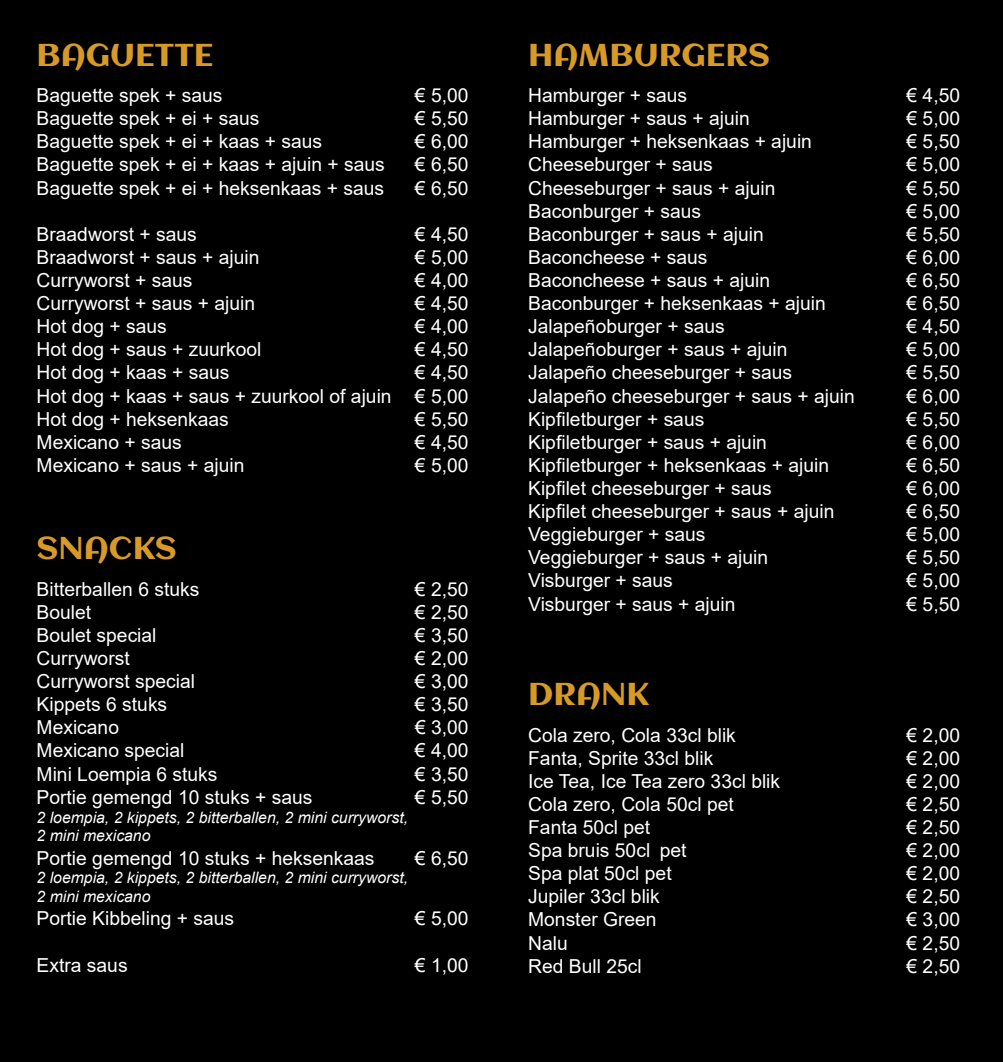
<style>
.page{position:relative;width:1003px;height:1062px;background:#fff}
.page>*{position:absolute;margin:0;border:0;box-sizing:border-box;transform-origin:0 0}
.t1{font:31.5px "Aclonica";color:#d79a27}
.t2{font:19.25px/23.1px "Arial";color:#fff;text-align:justify}
.t3{font:italic 15.75px/18.9px "Arial";color:#fff}
</style>
<div class="page">
<div style="left:0;top:0;width:501px;height:1062px;background:#000001"></div>
<div style="left:501px;top:0;width:501px;height:1062px;background:#000001"></div>
<h1 class="t1" style="left:37px;top:33px;width:178px">BAGUETTE</h1>
<p class="t2" style="left:37px;top:84px;width:187px">Baguette spek + saus</p>
<p class="t2" style="left:415px;top:84px;width:55px">€ 5,00</p>
<p class="t2" style="left:37px;top:107px;width:224px">Baguette spek + ei + saus</p>
<p class="t2" style="left:415px;top:107px;width:55px">€ 5,50</p>
<p class="t2" style="left:37px;top:130px;width:287px">Baguette spek + ei + kaas + saus</p>
<p class="t2" style="left:415px;top:130px;width:55px">€ 6,00</p>
<p class="t2" style="left:37px;top:153px;width:349px">Baguette spek + ei + kaas + ajuin + saus</p>
<p class="t2" style="left:415px;top:153px;width:55px">€ 6,50</p>
<p class="t2" style="left:37px;top:176px;width:349px">Baguette spek + ei + heksenkaas + saus</p>
<p class="t2" style="left:415px;top:176px;width:55px">€ 6,50</p>
<p class="t2" style="left:37px;top:222px;width:161px">Braadworst + saus</p>
<p class="t2" style="left:415px;top:222px;width:55px">€ 4,50</p>
<p class="t2" style="left:37px;top:245px;width:224px">Braadworst + saus + ajuin</p>
<p class="t2" style="left:415px;top:245px;width:55px">€ 5,00</p>
<p class="t2" style="left:37px;top:268px;width:157px">Curryworst + saus</p>
<p class="t2" style="left:415px;top:268px;width:55px">€ 4,00</p>
<p class="t2" style="left:37px;top:292px;width:220px">Curryworst + saus + ajuin</p>
<p class="t2" style="left:415px;top:292px;width:55px">€ 4,50</p>
<p class="t2" style="left:37px;top:315px;width:132px">Hot dog + saus</p>
<p class="t2" style="left:415px;top:315px;width:55px">€ 4,00</p>
<p class="t2" style="left:37px;top:338px;width:226px">Hot dog + saus + zuurkool</p>
<p class="t2" style="left:415px;top:338px;width:55px">€ 4,50</p>
<p class="t2" style="left:37px;top:361px;width:194px">Hot dog + kaas + saus</p>
<p class="t2" style="left:37px;top:361px;width:433px;text-indent:378px">€ 4,50<br>Hot dog + kaas + saus + zuurkool of ajuin € 5,00<br>Hot dog + heksenkaas</p>
<p class="t2" style="left:415px;top:407px;width:55px">€ 5,50</p>
<p class="t2" style="left:37px;top:430px;width:146px">Mexicano + saus</p>
<p class="t2" style="left:415px;top:430px;width:55px">€ 4,50</p>
<p class="t2" style="left:37px;top:453px;width:209px">Mexicano + saus + ajuin</p>
<p class="t2" style="left:415px;top:453px;width:55px">€ 5,00</p>
<h1 class="t1" style="left:37px;top:526px;width:142px">SNACKS</h1>
<p class="t2" style="left:37px;top:577px;width:164px">Bitterballen 6 stuks</p>
<p class="t2" style="left:415px;top:577px;width:55px">€ 2,50</p>
<p class="t2" style="left:37px;top:600px;width:56px">Boulet</p>
<p class="t2" style="left:415px;top:600px;width:55px">€ 2,50</p>
<p class="t2" style="left:37px;top:623px;width:121px">Boulet special</p>
<p class="t2" style="left:415px;top:623px;width:55px">€ 3,50</p>
<p class="t2" style="left:37px;top:646px;width:95px">Curryworst</p>
<p class="t2" style="left:415px;top:646px;width:55px">€ 2,00</p>
<p class="t2" style="left:37px;top:669px;width:160px">Curryworst special</p>
<p class="t2" style="left:415px;top:669px;width:55px">€ 3,00</p>
<p class="t2" style="left:37px;top:692px;width:132px">Kippets 6 stuks</p>
<p class="t2" style="left:415px;top:692px;width:55px">€ 3,50</p>
<p class="t2" style="left:37px;top:716px;width:84px">Mexicano</p>
<p class="t2" style="left:415px;top:716px;width:55px">€ 3,00</p>
<p class="t2" style="left:37px;top:739px;width:149px">Mexicano special</p>
<p class="t2" style="left:415px;top:739px;width:55px">€ 4,00</p>
<p class="t2" style="left:37px;top:762px;width:182px">Mini Loempia 6 stuks</p>
<p class="t2" style="left:415px;top:762px;width:55px">€ 3,50</p>
<p class="t2" style="left:37px;top:785px;width:277px">Portie gemengd 10 stuks + saus</p>
<p class="t2" style="left:415px;top:785px;width:55px">€ 5,50</p>
<p class="t3" style="left:37px;top:807px;width:373px">2 loempia, 2 kippets, 2 bitterballen, 2 mini curryworst,<br>2 mini mexicano</p>
<p class="t2" style="left:37px;top:846px;width:339px">Portie gemengd 10 stuks + heksenkaas</p>
<p class="t2" style="left:415px;top:846px;width:55px">€ 6,50</p>
<p class="t3" style="left:37px;top:868px;width:373px">2 loempia, 2 kippets, 2 bitterballen, 2 mini curryworst,<br>2 mini mexicano</p>
<p class="t2" style="left:37px;top:907px;width:199px">Portie Kibbeling + saus</p>
<p class="t2" style="left:415px;top:907px;width:55px">€ 5,00</p>
<p class="t2" style="left:37px;top:953px;width:92px">Extra saus</p>
<p class="t2" style="left:415px;top:953px;width:55px">€ 1,00</p>
<h1 class="t1" style="left:528px;top:33px;width:243px">HAMBURGERS</h1>
<p class="t2" style="left:528px;top:84px;width:160px">Hamburger + saus</p>
<p class="t2" style="left:906px;top:84px;width:55px">€ 4,50</p>
<p class="t2" style="left:528px;top:107px;width:223px">Hamburger + saus + ajuin</p>
<p class="t2" style="left:906px;top:107px;width:55px">€ 5,00</p>
<p class="t2" style="left:528px;top:130px;width:285px">Hamburger + heksenkaas + ajuin</p>
<p class="t2" style="left:906px;top:130px;width:55px">€ 5,50</p>
<p class="t2" style="left:528px;top:153px;width:186px">Cheeseburger + saus</p>
<p class="t2" style="left:906px;top:153px;width:55px">€ 5,00</p>
<p class="t2" style="left:528px;top:176px;width:249px">Cheeseburger + saus + ajuin</p>
<p class="t2" style="left:906px;top:176px;width:55px">€ 5,50</p>
<p class="t2" style="left:528px;top:199px;width:174px">Baconburger + saus</p>
<p class="t2" style="left:906px;top:199px;width:55px">€ 5,00</p>
<p class="t2" style="left:528px;top:222px;width:237px">Baconburger + saus + ajuin</p>
<p class="t2" style="left:906px;top:222px;width:55px">€ 5,50</p>
<p class="t2" style="left:528px;top:245px;width:181px">Baconcheese + saus</p>
<p class="t2" style="left:906px;top:245px;width:55px">€ 6,00</p>
<p class="t2" style="left:528px;top:268px;width:243px">Baconcheese + saus + ajuin</p>
<p class="t2" style="left:906px;top:268px;width:55px">€ 6,50</p>
<p class="t2" style="left:528px;top:292px;width:299px">Baconburger + heksenkaas + ajuin</p>
<p class="t2" style="left:906px;top:292px;width:55px">€ 6,50</p>
<p class="t2" style="left:528px;top:315px;width:198px">Jalapeñoburger + saus</p>
<p class="t2" style="left:906px;top:315px;width:55px">€ 4,50</p>
<p class="t2" style="left:528px;top:338px;width:260px">Jalapeñoburger + saus + ajuin</p>
<p class="t2" style="left:906px;top:338px;width:55px">€ 5,00</p>
<p class="t2" style="left:528px;top:361px;width:265px">Jalapeño cheeseburger + saus</p>
<p class="t2" style="left:906px;top:361px;width:55px">€ 5,50</p>
<p class="t2" style="left:528px;top:384px;width:328px">Jalapeño cheeseburger + saus + ajuin</p>
<p class="t2" style="left:906px;top:384px;width:55px">€ 6,00</p>
<p class="t2" style="left:528px;top:407px;width:178px">Kipfiletburger + saus</p>
<p class="t2" style="left:906px;top:407px;width:55px">€ 5,50</p>
<p class="t2" style="left:528px;top:430px;width:240px">Kipfiletburger + saus + ajuin</p>
<p class="t2" style="left:906px;top:430px;width:55px">€ 6,00</p>
<p class="t2" style="left:528px;top:453px;width:302px">Kipfiletburger + heksenkaas + ajuin</p>
<p class="t2" style="left:906px;top:453px;width:55px">€ 6,50</p>
<p class="t2" style="left:528px;top:476px;width:245px">Kipfilet cheeseburger + saus</p>
<p class="t2" style="left:906px;top:476px;width:55px">€ 6,00</p>
<p class="t2" style="left:528px;top:499px;width:308px">Kipfilet cheeseburger + saus + ajuin</p>
<p class="t2" style="left:906px;top:499px;width:55px">€ 6,50</p>
<p class="t2" style="left:528px;top:523px;width:179px">Veggieburger + saus</p>
<p class="t2" style="left:906px;top:523px;width:55px">€ 5,00</p>
<p class="t2" style="left:528px;top:546px;width:241px">Veggieburger + saus + ajuin</p>
<p class="t2" style="left:906px;top:546px;width:55px">€ 5,50</p>
<p class="t2" style="left:528px;top:569px;width:146px">Visburger + saus</p>
<p class="t2" style="left:906px;top:569px;width:55px">€ 5,00</p>
<p class="t2" style="left:528px;top:592px;width:209px">Visburger + saus + ajuin</p>
<p class="t2" style="left:906px;top:592px;width:55px">€ 5,50</p>
<h1 class="t1" style="left:528px;top:672px;width:123px">DRANK</h1>
<p class="t2" style="left:528px;top:723px;width:209px">Cola zero, Cola 33cl blik</p>
<p class="t2" style="left:906px;top:723px;width:55px">€ 2,00</p>
<p class="t2" style="left:528px;top:746px;width:187px">Fanta, Sprite 33cl blik</p>
<p class="t2" style="left:906px;top:746px;width:55px">€ 2,00</p>
<p class="t2" style="left:528px;top:769px;width:253px">Ice Tea, Ice Tea zero 33cl blik</p>
<p class="t2" style="left:906px;top:769px;width:55px">€ 2,00</p>
<p class="t2" style="left:528px;top:792px;width:207px">Cola zero, Cola 50cl pet</p>
<p class="t2" style="left:906px;top:792px;width:55px">€ 2,50</p>
<p class="t2" style="left:528px;top:815px;width:123px">Fanta 50cl pet</p>
<p class="t2" style="left:906px;top:815px;width:55px">€ 2,50</p>
<p class="t2" style="left:528px;top:838px;width:160px">Spa bruis 50cl pet</p>
<p class="t2" style="left:906px;top:838px;width:55px">€ 2,00</p>
<p class="t2" style="left:528px;top:861px;width:145px">Spa plat 50cl pet</p>
<p class="t2" style="left:906px;top:861px;width:55px">€ 2,00</p>
<p class="t2" style="left:528px;top:885px;width:133px">Jupiler 33cl blik</p>
<p class="t2" style="left:906px;top:885px;width:55px">€ 2,50</p>
<p class="t2" style="left:528px;top:908px;width:130px">Monster Green</p>
<p class="t2" style="left:906px;top:908px;width:55px">€ 3,00</p>
<p class="t2" style="left:528px;top:931px;width:41px">Nalu</p>
<p class="t2" style="left:906px;top:931px;width:55px">€ 2,50</p>
<p class="t2" style="left:528px;top:954px;width:115px">Red Bull 25cl</p>
<p class="t2" style="left:906px;top:954px;width:55px">€ 2,50</p>
</div>
